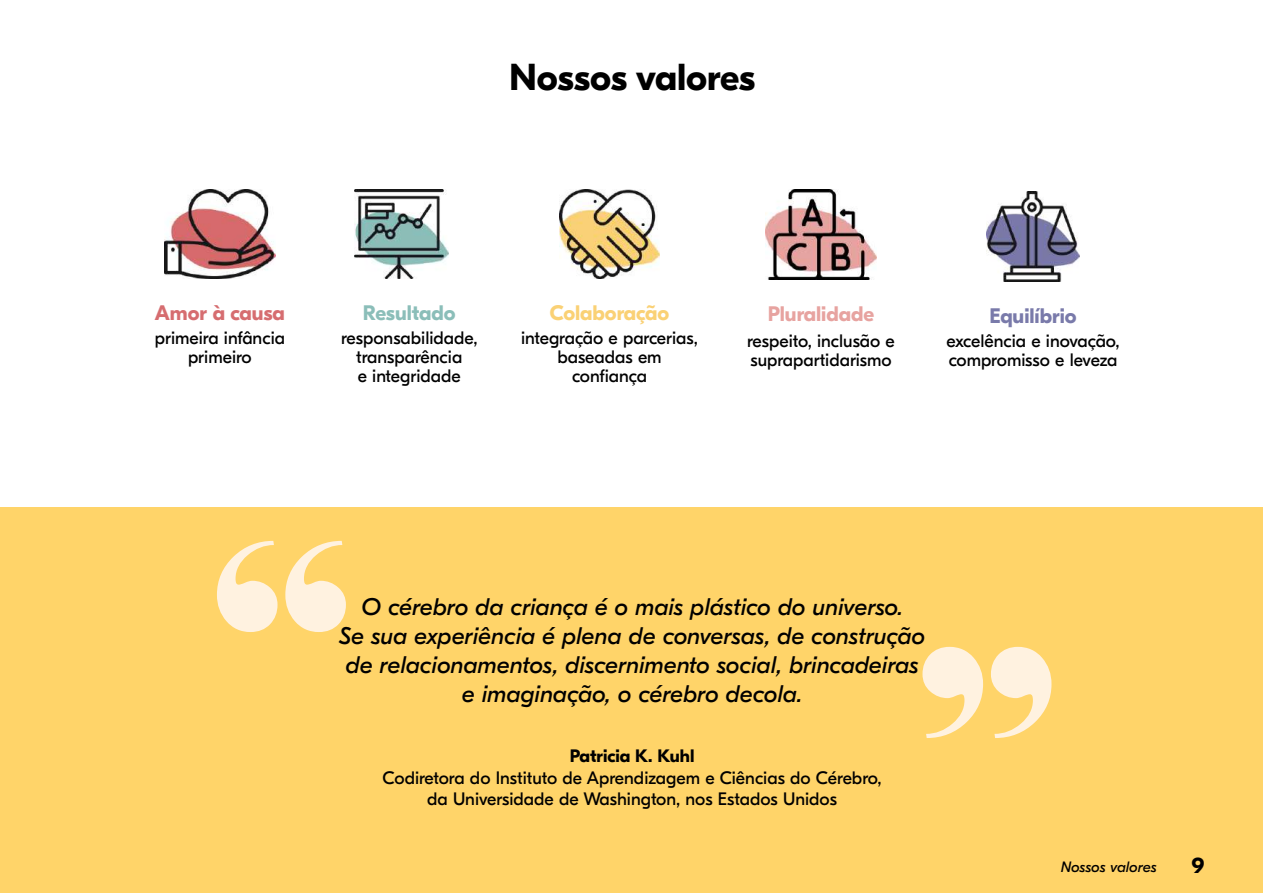
<style>
.page{position:relative;width:1263px;height:893px;background:#fff}
.page>*{position:absolute;margin:0;border:0;box-sizing:border-box;transform-origin:0 0}
.t1{font:300px "Elephant";color:#fff2e0}
.t2{font:700 37.5px "GT Eesti Display";color:#000}
.t3{font:italic 24px/28.8px "GT Eesti Display";color:#000;text-align:center}
.t4{font:700 22.5px "GT Eesti Display";color:#000}
.t5{font:700 21px "GT Eesti Display";color:#fad175}
.t6{font:700 21px "GT Eesti Display";color:#e7a3a0}
.t7{font:700 21px "GT Eesti Display";color:#d66d70}
.t8{font:700 21px "GT Eesti Display";color:#797aaa}
.t9{font:700 21px "GT Eesti Display";color:#8bbeb9}
.t10{font:18px/18.8px "GT Eesti Display";color:#000;text-align:center}
.t11{font:700 18px "GT Eesti Display";color:#000}
.t12{font:italic 15px "GT Eesti Display";color:#000}
</style>
<div class="page">
<img style="left:986px;top:192px;width:94px;height:89px">
<img style="left:765px;top:190px;width:112px;height:90px">
<img style="left:559px;top:189px;width:101px;height:89px">
<img style="left:354px;top:189px;width:95px;height:89px">
<img style="left:164px;top:189px;width:112px;height:89px">
<div style="left:0;top:508px;width:1263px;height:385px;background:#ffd469"></div>
<h2 class="t2" style="left:509px;top:57px;width:248px">Nossos valores</h2>
<p class="t7" style="left:155px;top:301px;width:132px">Amor à causa</p>
<p class="t9" style="left:363px;top:301px;width:94px">Resultado</p>
<p class="t5" style="left:550px;top:301px;width:121px">Colaboração</p>
<p class="t6" style="left:768px;top:302px;width:108px">Pluralidade</p>
<p class="t8" style="left:989px;top:304px;width:89px">Equilíbrio</p>
<p class="t10" style="left:155px;top:329px;width:132px">primeira infância primeiro</p>
<p class="t10" style="left:341px;top:329px;width:138px">responsabilidade, transparência<br>e integridade</p>
<p class="t10" style="left:521px;top:329px;width:178px">integração e parcerias, baseadas em confiança</p>
<p class="t10" style="left:747px;top:332px;width:149px;text-align:left">respeito, inclusão e suprapartidarismo</p>
<p class="t10" style="left:946px;top:332px;width:175px;text-align:left">excelência e inovação, compromisso e leveza</p>
<h1 class="t1" style="left:214px;top:465px;width:139px">“</h1>
<h3 class="t3" style="left:339px;top:594px;width:587px">O cérebro da criança é o mais plástico do universo.<br>Se sua experiência é plena de conversas, de construção de relacionamentos, discernimento social, brincadeiras e imaginação, o cérebro decola.</h3>
<h1 class="t1" style="left:1055px;top:814px;width:139px;rotate:-180deg">“</h1>
<p class="t11" style="left:570px;top:746px;width:126px">Patricia K. Kuhl</p>
<p class="t10" style="left:383px;top:769px;width:501px">Codiretora do Instituto de Aprendizagem e Ciências do Cérebro,</p>
<p class="t10" style="left:427px;top:790px;width:411px">da Universidade de Washington, nos Estados Unidos</p>
<p class="t12" style="left:1061px;top:859px;width:97px">Nossos valores</p>
<p class="t4" style="left:1192px;top:853px;width:14px">9</p>
</div>
